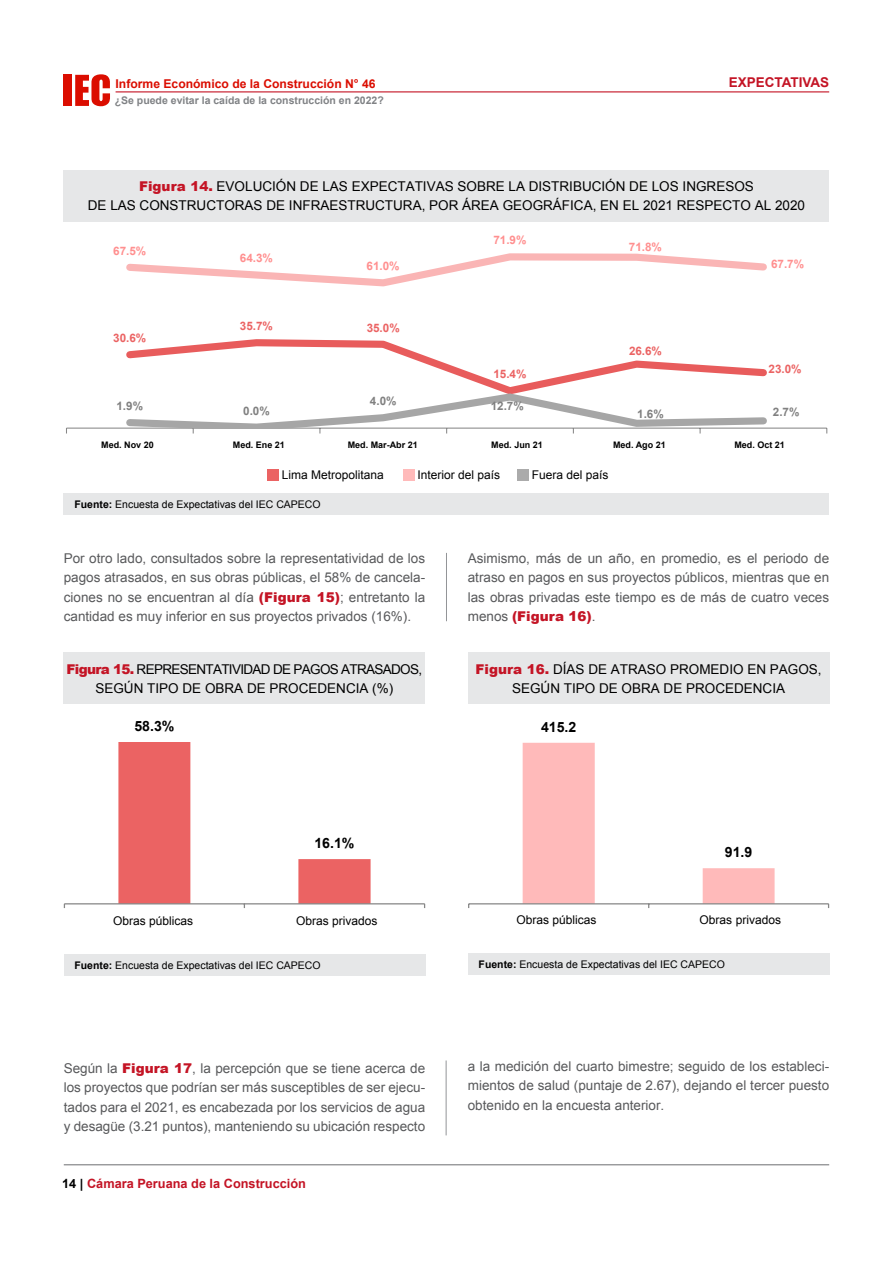
<style>
.page{position:relative;width:893px;height:1263px;background:#fff}
.page>*{position:absolute;margin:0;border:0;box-sizing:border-box;transform-origin:0 0}
.t1{font:700 14.1px "Arial";color:#000}
.t2{font:13.5px/19.5px "Arial";color:#58595b;text-align:justify}
.t3{font:13.5px/19.5px "Arial";color:#000;text-align:center}
.t4{font:13.5px/19.5px "Arial";letter-spacing:-.05em;color:#000;text-align:center}
.t5{font:700 13.5px "Arial";color:#c41425}
.t6{font:700 12.75px "Arial";color:#c41425}
.t7{font:700 12.15px "Arial";color:#db0d00}
.t8{font:12px "Arial";color:#000}
.t9{font:700 11.7px "Arial";color:#eb6363}
.t10{font:700 11.7px "Arial";color:#ff8f8f}
.t11{font:700 11.7px "Arial";color:#808080}
.t12{font:10.5px "Arial";color:#000}
.t13{font:700 10.5px "Arial";color:#808285}
.t14{font:700 9px "Arial";color:#000}
.s1{font-weight:900;color:#c41425}
.s2{font-weight:700}
.s3{color:#000}
</style>
<div class="page">
<hr style="left:64px;top:1164px;width:765px;height:1px;background:#6d6e71">
<div style="left:64px;top:75px;width:8px;height:31px;background:#db0d00"></div>
<svg style="left:75px;top:74px;width:35px;height:32px"></svg>
<hr style="left:116px;top:91px;width:713px;height:1px;background:#c41425">
<div style="left:64px;top:170px;width:765px;height:51px;background:#e6e7e8"></div>
<div style="left:64px;top:493px;width:765px;height:22px;background:#e6e7e8"></div>
<div style="left:267px;top:469px;width:12px;height:12px;background:#eb6363"></div>
<div style="left:403px;top:469px;width:12px;height:12px;background:#ffbaba"></div>
<div style="left:517px;top:469px;width:12px;height:12px;background:#ababab"></div>
<hr style="left:66px;top:428px;width:761px;height:1px;background:#878787">
<svg style="left:126px;top:253px;width:641px;height:34px"></svg>
<svg style="left:122px;top:339px;width:649px;height:94px"></svg>
<div style="left:64px;top:653px;width:361px;height:51px;background:#e6e7e8"></div>
<div style="left:64px;top:954px;width:361px;height:22px;background:#e6e7e8"></div>
<div style="left:468px;top:653px;width:361px;height:51px;background:#e6e7e8"></div>
<div style="left:468px;top:954px;width:361px;height:21px;background:#e6e7e8"></div>
<hr style="left:64px;top:903px;width:361px;height:1px;background:#878787">
<svg style="left:118px;top:742px;width:253px;height:166px"></svg>
<hr style="left:469px;top:903px;width:360px;height:1px;background:#878787">
<svg style="left:523px;top:743px;width:252px;height:165px"></svg>
<hr style="left:446px;top:553px;width:1px;height:68px;background:#939598">
<hr style="left:446px;top:1060px;width:1px;height:75px;background:#939598">
<p class="t7" style="left:116px;top:75px;width:262px">Informe Económico de la Construcción N° 46</p>
<p class="t13" style="left:115px;top:92px;width:271px">¿Se puede evitar la caída de la construcción en 2022?</p>
<p class="t5" style="left:729px;top:73px;width:102px">EXPECTATIVAS</p>
<p class="t3" style="left:88px;top:176px;width:719px"><span class="s1">Figura 14.</span> EVOLUCIÓN DE LAS EXPECTATIVAS SOBRE LA DISTRIBUCIÓN DE LOS INGRESOS<br>DE LAS CONSTRUCTORAS DE INFRAESTRUCTURA, POR ÁREA GEOGRÁFICA, EN EL 2021 RESPECTO AL 2020</p>
<p class="t10" style="left:113px;top:242px;width:35px">67.5%</p>
<p class="t9" style="left:113px;top:330px;width:35px">30.6%</p>
<p class="t10" style="left:240px;top:250px;width:35px">64.3%</p>
<p class="t10" style="left:367px;top:258px;width:35px">61.0%</p>
<p class="t9" style="left:240px;top:318px;width:35px">35.7%</p>
<p class="t9" style="left:367px;top:319px;width:35px">35.0%</p>
<p class="t10" style="left:493px;top:232px;width:35px">71.9%</p>
<p class="t9" style="left:493px;top:366px;width:35px">15.4%</p>
<p class="t10" style="left:629px;top:239px;width:35px">71.8%</p>
<p class="t9" style="left:629px;top:343px;width:35px">26.6%</p>
<p class="t10" style="left:771px;top:255px;width:35px">67.7%</p>
<p class="t9" style="left:768px;top:361px;width:35px">23.0%</p>
<p class="t11" style="left:370px;top:393px;width:28px">4.0%</p>
<p class="t11" style="left:116px;top:398px;width:28px">1.9%</p>
<p class="t11" style="left:491px;top:398px;width:35px">12.7%</p>
<p class="t11" style="left:243px;top:402px;width:28px">0.0%</p>
<p class="t11" style="left:637px;top:406px;width:28px">1.6%</p>
<p class="t11" style="left:773px;top:404px;width:28px">2.7%</p>
<p class="t14" style="left:734px;top:438px;width:52px">Med. Oct 21</p>
<p class="t14" style="left:101px;top:438px;width:54px">Med. Nov 20</p>
<p class="t14" style="left:233px;top:438px;width:54px">Med. Ene 21</p>
<p class="t14" style="left:348px;top:438px;width:72px">Med. Mar-Abr 21</p>
<p class="t14" style="left:491px;top:438px;width:53px">Med. Jun 21</p>
<p class="t14" style="left:613px;top:438px;width:54px">Med. Ago 21</p>
<p class="t8" style="left:282px;top:466px;width:104px">Lima Metropolitana</p>
<p class="t8" style="left:418px;top:466px;width:84px">Interior del país</p>
<p class="t8" style="left:532px;top:466px;width:78px">Fuera del país</p>
<p class="t12" style="left:74px;top:497px;width:248px"><span class="s2">Fuente:</span> Encuesta de Expectativas del IEC CAPECO</p>
<p class="t2" style="left:64px;top:548px;width:363px">Por otro lado, consultados sobre la representatividad de los pagos atrasados, en sus obras públicas, el 58% de cancela&shy;ciones no se encuentran al día <span class="s1">(Figura 15)</span>; entretanto la cantidad es muy inferior en sus proyectos privados (16%).</p>
<p class="t2" style="left:468px;top:548px;width:363px">Asimismo, más de un año, en promedio, es el periodo de atraso en pagos en sus proyectos públicos, mientras que en las obras privadas este tiempo es de más de cuatro veces menos <span class="s1">(Figura 16)</span>.</p>
<p class="t4" style="left:67px;top:659px;width:357px"><span class="s1">Figura 15.</span> REPRESENTATIVIDAD DE PAGOS ATRASADOS,<br>SEGÚN TIPO DE OBRA DE PROCEDENCIA (%)</p>
<p class="t1" style="left:134px;top:716px;width:42px">58.3%</p>
<p class="t1" style="left:314px;top:833px;width:42px">16.1%</p>
<p class="t3" style="left:476px;top:659px;width:348px"><span class="s1">Figura 16.</span> DÍAS DE ATRASO PROMEDIO EN PAGOS,<br>SEGÚN TIPO DE OBRA DE PROCEDENCIA</p>
<p class="t1" style="left:541px;top:717px;width:37px">415.2</p>
<p class="t1" style="left:725px;top:842px;width:29px">91.9</p>
<p class="t8" style="left:113px;top:913px;width:82px">Obras públicas</p>
<p class="t8" style="left:296px;top:913px;width:83px">Obras privados</p>
<p class="t8" style="left:517px;top:912px;width:82px">Obras públicas</p>
<p class="t8" style="left:700px;top:912px;width:83px">Obras privados</p>
<p class="t12" style="left:74px;top:958px;width:248px"><span class="s2">Fuente:</span> Encuesta de Expectativas del IEC CAPECO</p>
<p class="t12" style="left:479px;top:957px;width:248px"><span class="s2">Fuente:</span> Encuesta de Expectativas del IEC CAPECO</p>
<p class="t2" style="left:64px;top:1058px;width:363px">Según la <span class="s1">Figura 17</span>, la percepción que se tiene acerca de los proyectos que podrían ser más susceptibles de ser ejecu&shy;tados para el 2021, es encabezada por los servicios de agua y desagüe (3.21 puntos), manteniendo su ubicación respecto</p>
<p class="t2" style="left:468px;top:1056px;width:363px">a la medición del cuarto bimestre; seguido de los estableci&shy;mientos de salud (puntaje de 2.67), dejando el tercer puesto obtenido en la encuesta anterior.</p>
<p class="t6" style="left:62px;top:1175px;width:245px"><span class="s3">14 |</span> Cámara Peruana de la Construcción</p>
</div>
